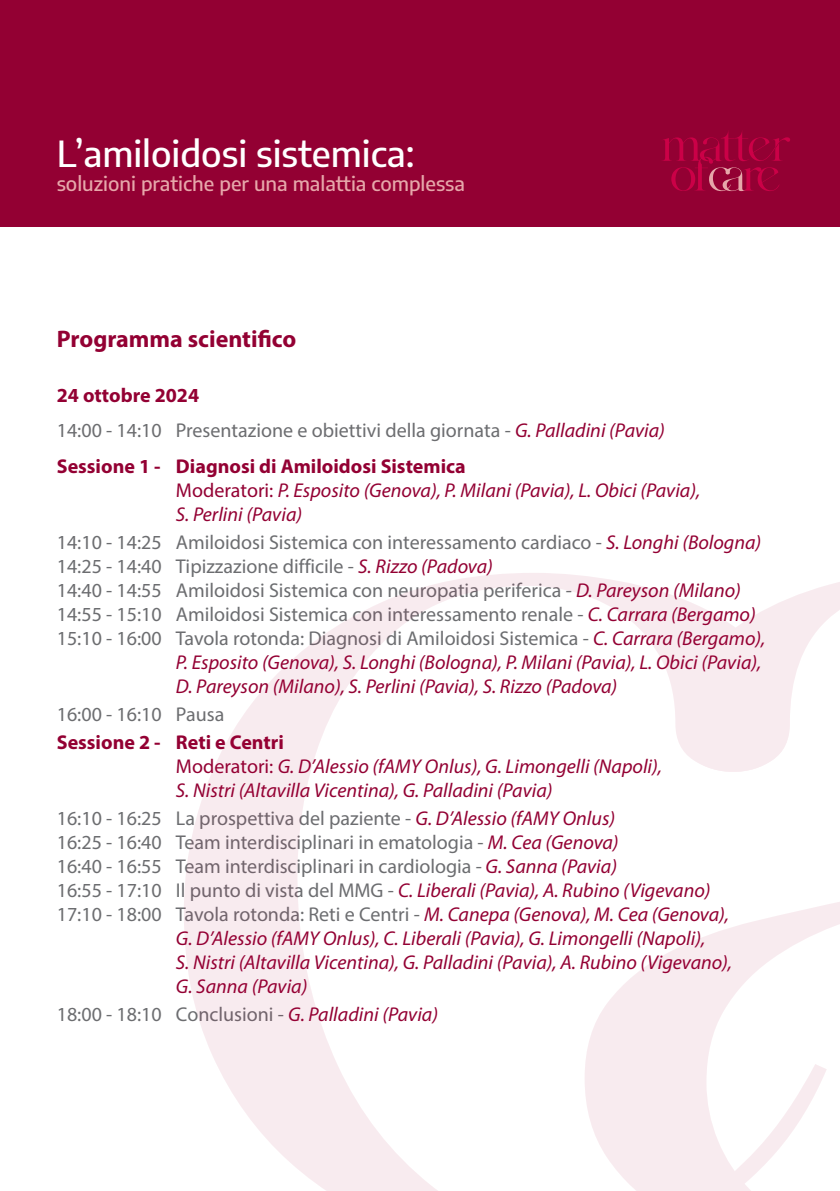
<style>
.page{position:relative;width:840px;height:1191px;background:#fff}
.page>*{position:absolute;margin:0;border:0;box-sizing:border-box;transform-origin:0 0}
.t1{font:500 36px "Encode Sans";color:#fff}
.t2{font:700 24px "Myriad Pro";color:#930033}
.t3{font:20px "Myriad Pro";color:#6c6d70}
.t4{font:italic 20px/24px "Myriad Pro";color:#930033}
.t5{font:700 20px/35.4px "Myriad Pro";color:#930033}
.t6{font:500 20px "Encode Sans";color:#e6a7aa}
.s1{font-weight:400;color:#6c6d70}
.s2{font-weight:400;font-style:italic}
.s3{font-style:normal}
.s4{font-style:italic;color:#930033}
.s5{font-weight:700;font-style:normal}
.s6{font-style:normal;color:#6c6d70}
</style>
<div class="page">
<svg style="left:826px;top:582px;width:13px;height:488px"></svg>
<svg style="left:184px;top:573px;width:642px;height:618px"></svg>
<div style="left:0;top:0;width:839px;height:227px;background:#930033"></div>
<svg style="left:662px;top:131px;width:127px;height:60px"></svg>
<h1 class="t1" style="left:57px;top:128px;width:359px">L’amiloidosi sistemica:</h1>
<p class="t6" style="left:57px;top:169px;width:409px">soluzioni pratiche per una malattia complessa</p>
<p class="t2" style="left:57px;top:323px;width:241px">Programma scientifico</p>
<p class="t5" style="left:57px;top:377px;width:609px">24 ottobre 2024<br><span class="s1">14:00 - 14:10 Presentazione e obiettivi della giornata -</span> <span class="s2">G. Palladini (Pavia)<br></span>Sessione 1 - Diagnosi di Amiloidosi Sistemica</p>
<p class="t4" style="left:176px;top:478px;width:525px"><span class="s3">Moderatori:</span> P. Esposito (Genova), P. Milani (Pavia), L. Obici (Pavia),<br>S. Perlini (Pavia)</p>
<p class="t3" style="left:57px;top:530px;width:705px">14:10 - 14:25 Amiloidosi Sistemica con interessamento cardiaco - <span class="s4">S. Longhi (Bologna)</span></p>
<p class="t3" style="left:57px;top:554px;width:437px">14:25 - 14:40 Tipizzazione difficile - <span class="s4">S. Rizzo (Padova)</span></p>
<p class="t3" style="left:57px;top:578px;width:685px">14:40 - 14:55 Amiloidosi Sistemica con neuropatia periferica - <span class="s4">D. Pareyson (Milano)</span></p>
<p class="t3" style="left:57px;top:602px;width:700px">14:55 - 15:10 Amiloidosi Sistemica con interessamento renale - <span class="s4">C. Carrara (Bergamo)</span></p>
<p class="t3" style="left:57px;top:626px;width:709px">15:10 - 16:00 Tavola rotonda: Diagnosi di Amiloidosi Sistemica - <span class="s4">C. Carrara (Bergamo),</span></p>
<p class="t4" style="left:176px;top:650px;width:586px">P. Esposito (Genova), S. Longhi (Bologna), P. Milani (Pavia), L. Obici (Pavia),</p>
<p class="t4" style="left:176px;top:674px;width:442px">D. Pareyson (Milano), S. Perlini (Pavia), S. Rizzo (Padova)</p>
<p class="t3" style="left:57px;top:701px;width:169px">16:00 - 16:10 Pausa</p>
<p class="t4" style="left:176px;top:730px;width:487px;text-indent:-119px"><span class="s5">Sessione 2 - Reti e Centri<br></span><span class="s3">Moderatori:</span> G. D’Alessio (fAMY Onlus), G. Limongelli (Napoli),<br>S. Nistri (Altavilla Vicentina), G. Palladini (Pavia)</p>
<p class="t3" style="left:57px;top:805px;width:559px">16:10 - 16:25 La prospettiva del paziente - <span class="s4">G. D’Alessio (fAMY Onlus)</span></p>
<p class="t3" style="left:57px;top:829px;width:563px">16:25 - 16:40 Team interdisciplinari in ematologia - <span class="s4">M. Cea (Genova)</span></p>
<p class="t3" style="left:57px;top:853px;width:561px">16:40 - 16:55 Team interdisciplinari in cardiologia - <span class="s4">G. Sanna (Pavia)</span></p>
<p class="t4" style="left:57px;top:878px;width:655px"><span class="s6">16:55 - 17:10 Il punto di vista del MMG -</span> C. Liberali (Pavia), A. Rubino (Vigevano)</p>
<p class="t3" style="left:57px;top:901px;width:673px">17:10 - 18:00 Tavola rotonda: Reti e Centri - <span class="s4">M. Canepa (Genova), M. Cea (Genova),</span></p>
<p class="t4" style="left:176px;top:926px;width:530px">G. D’Alessio (fAMY Onlus), C. Liberali (Pavia), G. Limongelli (Napoli),</p>
<p class="t4" style="left:176px;top:950px;width:557px">S. Nistri (Altavilla Vicentina), G. Palladini (Pavia), A. Rubino (Vigevano),</p>
<p class="t4" style="left:176px;top:974px;width:133px">G. Sanna (Pavia)</p>
<p class="t3" style="left:57px;top:1001px;width:382px">18:00 - 18:10 Conclusioni - <span class="s4">G. Palladini (Pavia)</span></p>
</div>
